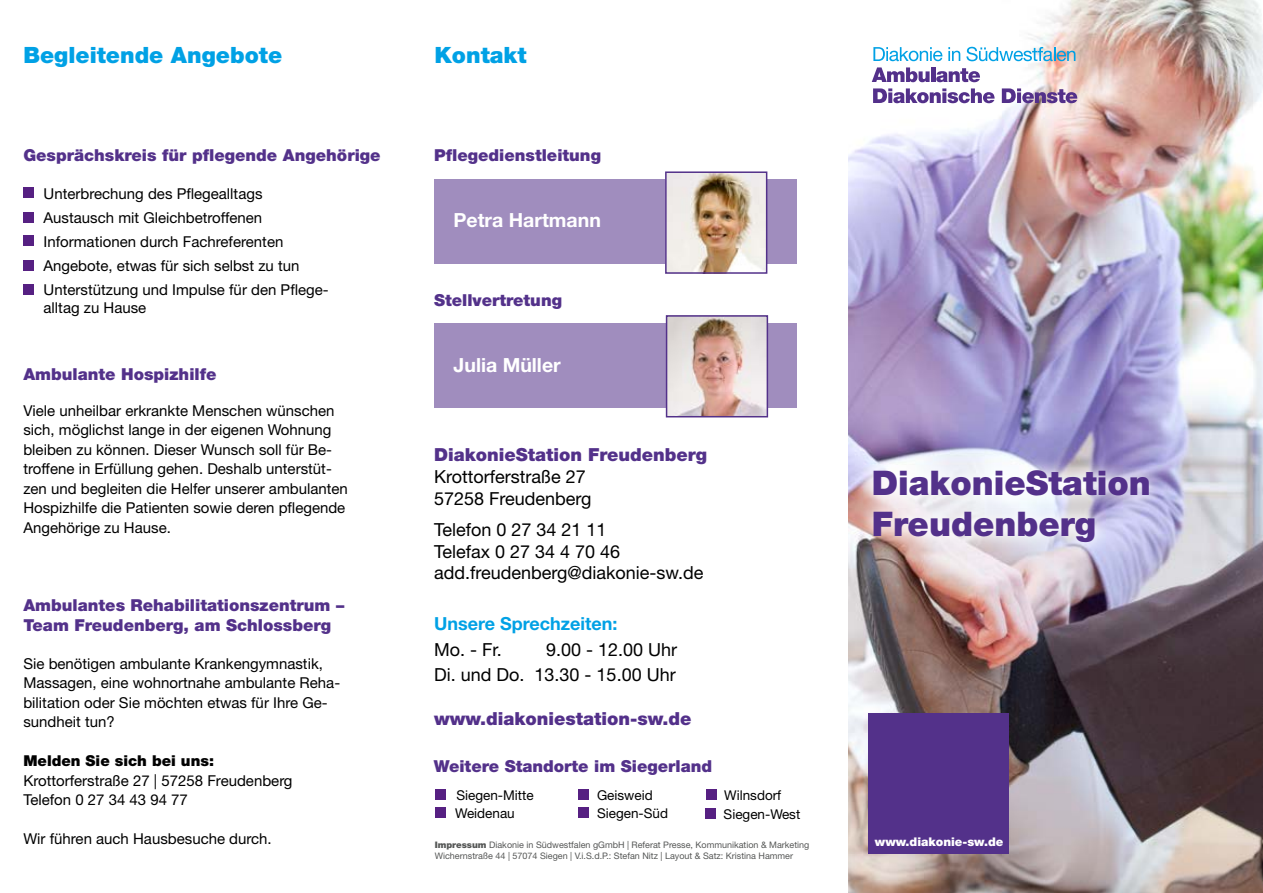
<style>
.page{position:relative;width:1263px;height:893px;background:#fff}
.page>*{position:absolute;margin:0;border:0;box-sizing:border-box;transform-origin:0 0}
.t1{font:900 33.9px/40.8px "Helvetica Neue LT Std";color:#53318a}
.t2{font:900 22.5px "Helvetica Neue LT Std";color:#00a1e5}
.t3{font:700 19.5px "Helvetica Neue LT Pro";color:#fff}
.t4{font:18px/21.6px "Helvetica Neue LT Std";color:#000}
.t5{font:900 18px "Helvetica Neue LT Std";color:#53318a}
.t6{font:900 18px "Helvetica Neue LT Std";color:#53308a}
.t7{font:700 18px "Helvetica Neue LT Pro";color:#00a1e5}
.t8{font:900 16.5px/19.8px "Helvetica Neue LT Std";color:#53318a}
.t9{font:15px/19.5px "Helvetica Neue LT Std";color:#000}
.t10{font:900 15px "Helvetica Neue LT Std";color:#000}
.t11{font:13.5px/19.5px "Helvetica Neue LT Std";color:#000}
.t12{font:900 12px "Helvetica Neue LT Std";color:#fff}
.t13{font:9px/10.8px "Helvetica Neue LT Std";color:#555756}
.s1{font-weight:900}
</style>
<div class="page">
<img style="left:848px;top:0;width:415px;height:893px">
<div style="left:857px;top:455px;width:308px;height:103px;background:#fff;opacity:.85"></div>
<svg style="left:873px;top:47px;width:69px;height:14px"></svg>
<svg style="left:948px;top:47px;width:12px;height:14px"></svg>
<svg style="left:966px;top:47px;width:109px;height:14px"></svg>
<svg style="left:872px;top:67px;width:57px;height:15px"></svg>
<hr style="left:931px;top:67px;width:4px;height:15px;background:#53308a">
<svg style="left:936px;top:68px;width:44px;height:14px"></svg>
<svg style="left:873px;top:88px;width:121px;height:15px"></svg>
<svg style="left:1002px;top:88px;width:75px;height:15px"></svg>
<div style="left:868px;top:713px;width:141px;height:141px;background:#53318a"></div>
<div style="left:23px;top:187px;width:11px;height:11px;background:#562082"></div>
<div style="left:23px;top:212px;width:11px;height:11px;background:#562082"></div>
<div style="left:23px;top:236px;width:11px;height:10px;background:#562082"></div>
<div style="left:23px;top:260px;width:11px;height:10px;background:#562082"></div>
<div style="left:23px;top:284px;width:11px;height:11px;background:#562082"></div>
<div style="left:434px;top:179px;width:363px;height:85px;background:#a08dbe"></div>
<div style="left:434px;top:323px;width:363px;height:85px;background:#a08dbe"></div>
<img style="left:668px;top:174px;width:96px;height:97px">
<div style="left:665px;top:171px;width:102px;height:103px;border:2px solid #53318a"></div>
<img style="left:669px;top:318px;width:96px;height:96px">
<div style="left:666px;top:315px;width:102px;height:102px;border:2px solid #53318a"></div>
<div style="left:435px;top:789px;width:11px;height:10px;background:#562082"></div>
<div style="left:578px;top:789px;width:11px;height:10px;background:#562082"></div>
<div style="left:706px;top:789px;width:10px;height:10px;background:#562082"></div>
<div style="left:705px;top:808px;width:11px;height:11px;background:#562082"></div>
<div style="left:435px;top:807px;width:11px;height:10px;background:#562082"></div>
<div style="left:578px;top:807px;width:11px;height:10px;background:#562082"></div>
<h2 class="t2" style="left:23px;top:41px;width:260px">Begleitende Angebote</h2>
<p class="t8" style="left:23px;top:145px;width:359px">Gesprächskreis für pflegende Angehörige</p>
<p class="t9" style="left:44px;top:181px;width:287px;line-height:24px">Unterbrechung des Pflegealltags Austausch mit Gleichbetroffenen Informationen durch Fachreferenten Angebote, etwas für sich selbst zu tun Unterstützung und Impulse für den Pflege-</p>
<p class="t9" style="left:44px;top:297px;width:104px">alltag zu Hause</p>
<p class="t8" style="left:23px;top:364px;width:195px">Ambulante Hospizhilfe</p>
<p class="t9" style="left:23px;top:400px;width:326px">Viele unheilbar erkrankte Menschen wünschen sich, möglichst lange in der eigenen Wohnung bleiben zu können. Dieser Wunsch soll für Be&shy;troffene in Erfüllung gehen. Deshalb unterstüt&shy;zen und begleiten die Helfer unserer ambulanten Hospizhilfe die Patienten sowie deren pflegende Angehörige zu Hause.</p>
<p class="t8" style="left:23px;top:595px;width:322px">Ambulantes Rehabilitationszentrum –<br>Team Freudenberg, am Schlossberg</p>
<p class="t9" style="left:23px;top:653px;width:318px">Sie benötigen ambulante Krankengymnastik, Massagen, eine wohnortnahe ambulante Reha&shy;bilitation oder Sie möchten etwas für Ihre Ge&shy;sundheit tun?</p>
<p class="t10" style="left:23px;top:752px;width:192px">Melden Sie sich bei uns:</p>
<p class="t9" style="left:23px;top:770px;width:271px">Krottorferstraße 27 | 57258 Freudenberg<br>Telefon 0 27 34 43 94 77</p>
<p class="t9" style="left:23px;top:829px;width:250px">Wir führen auch Hausbesuche durch.</p>
<h2 class="t2" style="left:434px;top:41px;width:94px">Kontakt</h2>
<p class="t8" style="left:434px;top:145px;width:168px">Pflegedienstleitung</p>
<h3 class="t3" style="left:454px;top:208px;width:149px">Petra Hartmann</h3>
<p class="t8" style="left:434px;top:290px;width:130px">Stellvertretung</p>
<h3 class="t3" style="left:454px;top:353px;width:109px">Julia Müller</h3>
<p class="t5" style="left:434px;top:444px;width:275px">DiakonieStation Freudenberg</p>
<p class="t4" style="left:434px;top:466px;width:159px">Krottorferstraße 27<br>57258 Freudenberg</p>
<p class="t4" style="left:434px;top:519px;width:271px">Telefon 0 27 34 21 11<br>Telefax 0 27 34 4 70 46 add.freudenberg@diakonie-sw.de</p>
<p class="t7" style="left:434px;top:613px;width:185px">Unsere Sprechzeiten:</p>
<p class="t4" style="left:434px;top:638px;width:69px">Mo. - Fr.</p>
<p class="t4" style="left:434px;top:636px;width:244px;line-height:25.5px;text-align:right">9.00 - 12.00 Uhr<br>Di. und Do. 13.30 - 15.00 Uhr</p>
<p class="t6" style="left:434px;top:708px;width:259px">www.diakoniestation-sw.de</p>
<p class="t8" style="left:434px;top:756px;width:280px">Weitere Standorte im Siegerland</p>
<p class="t11" style="left:597px;top:803px;width:73px">Siegen-Süd</p>
<p class="t11" style="left:456px;top:785px;width:79px">Siegen-Mitte</p>
<p class="t11" style="left:597px;top:785px;width:57px">Geisweid</p>
<p class="t11" style="left:455px;top:803px;width:61px">Weidenau</p>
<p class="t13" style="left:435px;top:839px;width:376px"><span class="s1">Impressum</span> Diakonie in Südwestfalen gGmbH | Referat Presse, Kommunikation &amp; Marketing<br>Wichernstraße 44 | 57074 Siegen | V.i.S.d.P.: Stefan Nitz | Layout &amp; Satz: Kristina Hammer</p>
<p class="t11" style="left:723px;top:785px;width:78px">Wilnsdorf<br>Siegen-West</p>
<h1 class="t1" style="left:872px;top:462px;width:281px">DiakonieStation<br>Freudenberg</h1>
<p class="t12" style="left:875px;top:835px;width:130px">www.diakonie-sw.de</p>
</div>
